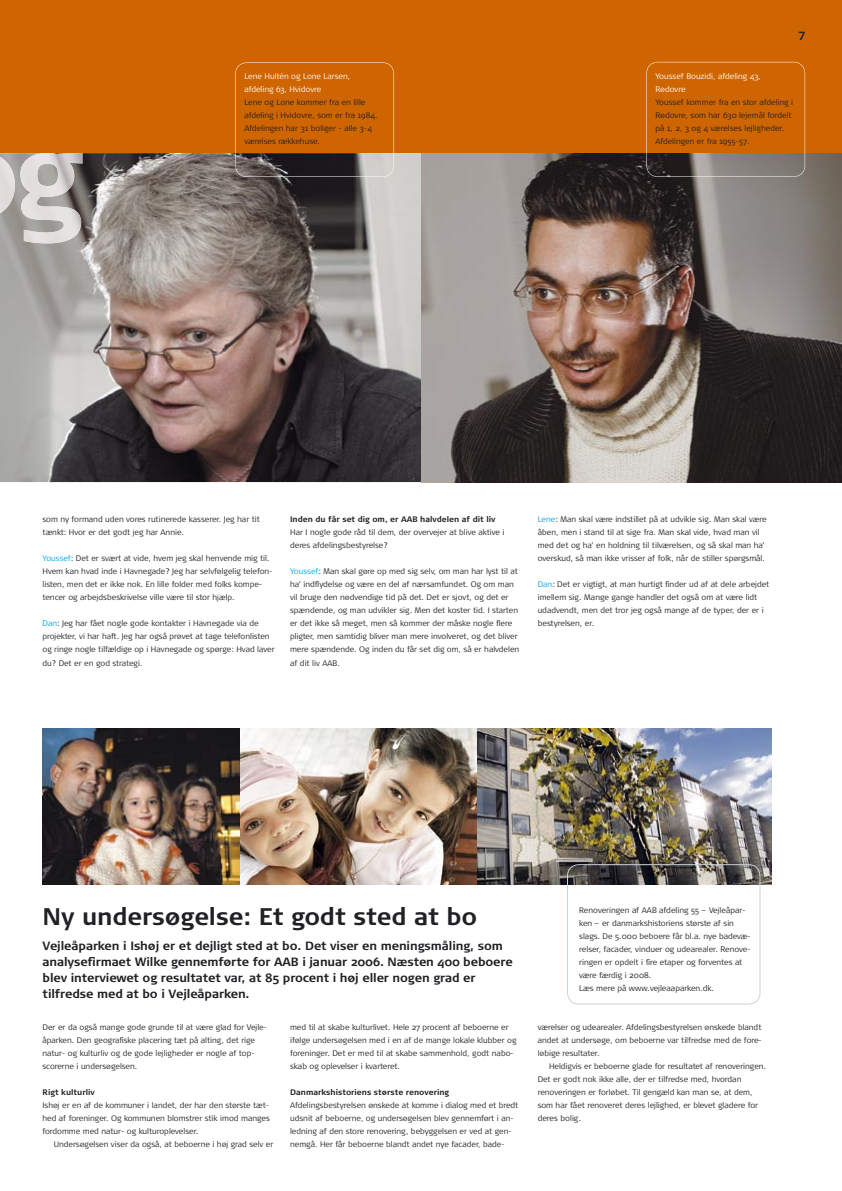
<style>
.page{position:relative;width:842px;height:1191px;background:#fff}
.page>*{position:absolute;margin:0;border:0;box-sizing:border-box;transform-origin:0 0}
.t1{font:700 24px "Signa Normal";letter-spacing:-.005em;color:#212125}
.t2{font:700 12px/16px "Signa Normal";letter-spacing:-.01em;color:#212125}
.t3{font:300 8px/13px "Signa Normal";color:#212125}
.t4{font:700 8px "Signa Normal";color:#212125}
.t5{font:300 8px/13px "Signa Normal";color:#fff}
.s1{color:#00a3e5}
</style>
<div class="page">
<div style="left:0;top:0;width:842px;height:153px;background:#cf6500"></div>
<img style="left:0;top:153px;width:842px;height:329px">
<img style="left:0;top:153px;width:82px;height:90px">
<svg style="left:646px;top:62px;width:159px;height:115px"></svg>
<svg style="left:235px;top:62px;width:159px;height:115px"></svg>
<img style="left:43px;top:728px;width:435px;height:156px">
<img style="left:478px;top:728px;width:293px;height:156px">
<svg style="left:567px;top:864px;width:193px;height:140px"></svg>
<p class="t5" style="left:244px;top:69px;width:107px">Lene Hultén og Lone Larsen, afdeling 63, Hvidovre</p>
<p class="t3" style="left:244px;top:95px;width:135px">Lene og Lone kommer fra en lille afdeling i Hvidovre, som er fra 1984.<br>Afdelingen har 31 boliger - alle 3-4 værelses rækkehuse.</p>
<h2 class="t2" style="left:799px;top:25px;width:8px">7</h2>
<p class="t5" style="left:655px;top:70px;width:107px">Youssef Bouzidi, afdeling 43,<br>Rødovre</p>
<p class="t3" style="left:655px;top:96px;width:139px">Youssef kommer fra en stor afdeling i Rødovre, som har 630 lejemål fordelt på 1, 2, 3 og 4 værelses lejligheder.<br>Afdelingen er fra 1955-57.</p>
<p class="t3" style="left:43px;top:513px;width:219px">som ny formand uden vores rutinerede kasserer. Jeg har tit tænkt: Hvor er det godt jeg har Annie.</p>
<p class="t3" style="left:43px;top:552px;width:231px"><span class="s1">Youssef</span>: Det er svært at vide, hvem jeg skal hen vende mig til.<br>Hvem kan hvad inde i Havnegade? Jeg har selvfølgelig telefon&shy;listen, men det er ikke nok. En lille folder med folks kompe&shy;tencer og arbejdsbeskrivelse ville være til stor hjælp.</p>
<p class="t3" style="left:43px;top:617px;width:234px"><span class="s1">Dan</span>: Jeg har fået nogle gode kontakter i Havnegade via de projekter, vi har haft. Jeg har også prøvet at tage telefonlisten og ringe nogle tilfældige op i Havnegade og spørge: Hvad laver du? Det er en god strategi.</p>
<p class="t4" style="left:290px;top:515px;width:207px">Inden du får set dig om, er AAB halvdelen af dit liv</p>
<p class="t3" style="left:290px;top:526px;width:216px">Har I nogle gode råd til dem, der overvejer at blive aktive i deres afdelingsbestyrelse?</p>
<p class="t3" style="left:290px;top:565px;width:231px"><span class="s1">Youssef</span>: Man skal gøre op med sig selv, om man har lyst til at ha’ indflydelse og være en del af nærsamfundet. Og om man vil bruge den nødvendige tid på det. Det er sjovt, og det er spændende, og man udvikler sig. Men det koster tid. I starten er det ikke så meget, men så kommer der måske nogle flere pligter, men samtidig bliver man mere involveret, og det bliver mere spændende. Og inden du får set dig om, så er halvdelen af dit liv AAB.</p>
<p class="t3" style="left:538px;top:513px;width:230px"><span class="s1">Lene</span>: Man skal være indstillet på at udvikle sig. Man skal være åben, men i stand til at sige fra. Man skal vide, hvad man vil med det og ha’ en holdning til tilværelsen, og så skal man ha’ overskud, så man ikke vrisser af folk, når de stiller spørgsmål.</p>
<p class="t3" style="left:538px;top:578px;width:233px"><span class="s1">Dan</span>: Det er vigtigt, at man hurtigt finder ud af at dele arbejdet imellem sig. Mange gange handler det også om at være lidt udadvendt, men det tror jeg også mange af de typer, der er i bestyrelsen, er.</p>
<h1 class="t1" style="left:43px;top:902px;width:436px">Ny undersøgelse: Et godt sted at bo</h1>
<p class="t2" style="left:43px;top:938px;width:472px">Vejleåparken i Ishøj er et dejligt sted at bo. Det viser en meningsmåling, som analysefirmaet Wilke gennemførte for AAB i januar 2006. Næsten 400 beboere blev interviewet og resultatet var, at 85 procent i høj eller nogen grad er tilfredse med at bo i Vejleåparken.</p>
<p class="t3" style="left:43px;top:1020px;width:226px">Der er da også mange gode grunde til at være glad for Vejle&shy;åparken. Den geografiske placering tæt på alting, det rige natur- og kulturliv og de gode lejligheder er nogle af top&shy;scorerne i undersøgelsen.</p>
<p class="t4" style="left:43px;top:1087px;width:54px">Rigt kulturliv</p>
<p class="t3" style="left:43px;top:1098px;width:229px">Ishøj er en af de kommuner i landet, der har den største tæt&shy;hed af foreninger. Og kommunen blomstrer stik imod manges fordomme med natur- og kulturoplevelser.</p>
<p class="t3" style="left:54px;top:1137px;width:221px">Undersøgelsen viser da også, at beboerne i høj grad selv er</p>
<p class="t3" style="left:290px;top:1020px;width:228px">med til at skabe kulturlivet. Hele 27 procent af beboerne er ifølge undersøgelsen med i en af de mange lokale klubber og foreninger. Det er med til at skabe sammenhold, godt nabo&shy;skab og oplevelser i kvarteret.</p>
<p class="t4" style="left:290px;top:1087px;width:161px">Danmarkshistoriens største renovering</p>
<p class="t3" style="left:290px;top:1098px;width:230px">Afdelingsbestyrelsen ønskede at komme i dialog med et bredt udsnit af beboerne, og undersøgelsen blev gennemført i an&shy;ledning af den store renovering, bebyggelsen er ved at gen&shy;nemgå. Her får beboerne blandt andet nye facader, bade-</p>
<p class="t3" style="left:579px;top:903px;width:173px">Renoveringen af AAB afdeling 55 – Vejleåpar&shy;ken – er danmarkshistoriens største af sin slags. De 5.000 beboere får bl.a. nye badevæ&shy;relser, facader, vinduer og udearealer. Renove&shy;ringen er opdelt i fire etaper og forventes at være færdig i 2008.<br>Læs mere på www.vejleaaparken.dk.</p>
<p class="t3" style="left:538px;top:1020px;width:226px;text-align:justify">værelser og udearealer. Afdelingsbestyrelsen ønskede blandt andet at undersøge, om beboerne var tilfredse med de fore&shy;løbige resultater.</p>
<p class="t3" style="left:538px;top:1059px;width:230px;text-indent:11px">Heldigvis er beboerne glade for resultatet af renoveringen.<br>Det er godt nok ikke alle, der er tilfredse med, hvordan renoveringen er forløbet. Til gengæld kan man se, at dem, som har fået renoveret deres lejlighed, er blevet gladere for deres bolig.</p>
</div>
